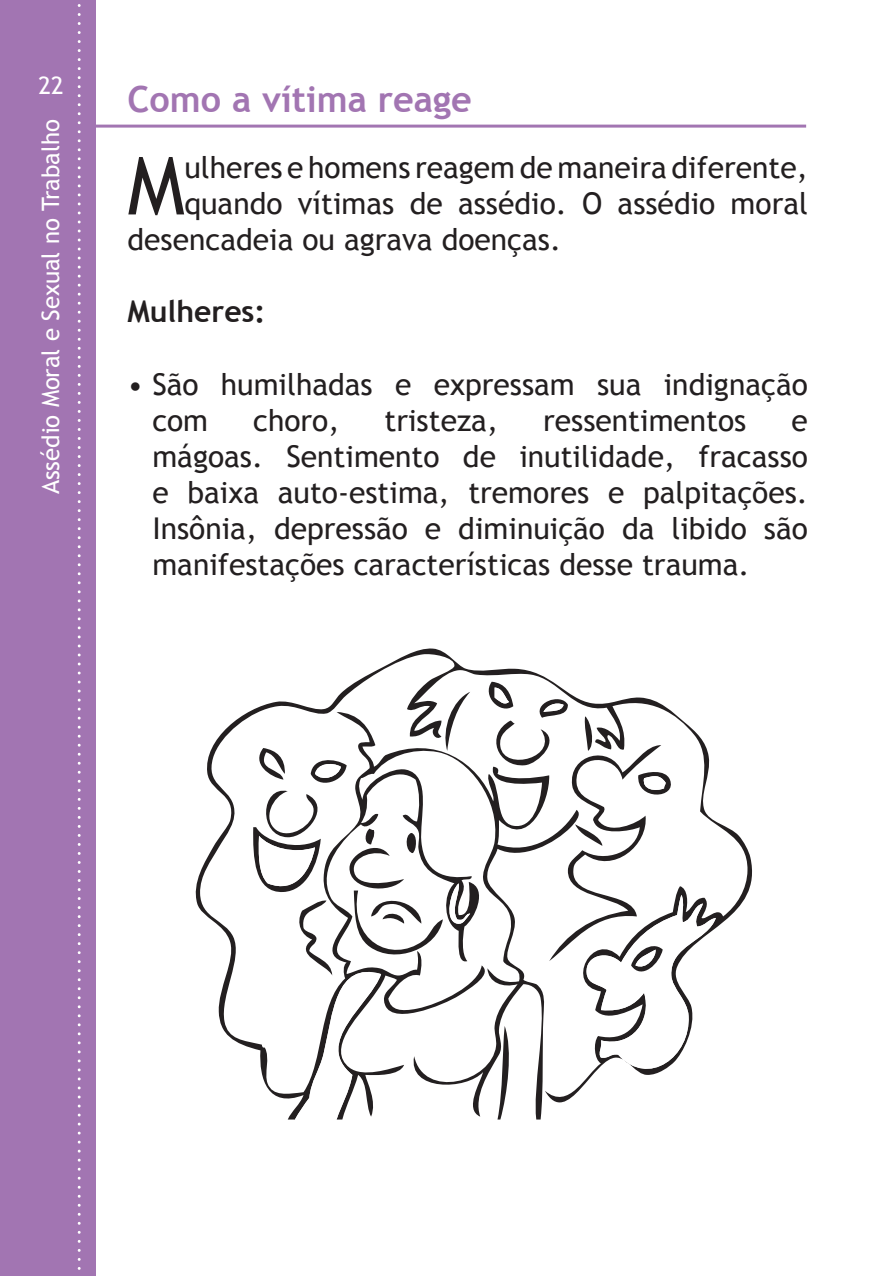
<style>
.page{position:relative;width:893px;height:1276px;background:#fff}
.page>*{position:absolute;margin:0;border:0;box-sizing:border-box;transform-origin:0 0}
.t1{font:80.4px "Trebuchet MS";color:#231f20}
.t2{font:700 36px "Trebuchet MS";color:#a275b2}
.t3{font:30px/36px "Trebuchet MS";color:#231f20}
.t4{font:700 30px "Trebuchet MS";color:#231f20}
.t5{font:24px "Trebuchet MS";color:#fff}
</style>
<div class="page">
<div style="left:0;top:0;width:96px;height:1276px;background:#a275b2"></div>
<svg style="left:78px;top:4px;width:3px;height:1266px"></svg>
<hr style="left:89px;top:125px;width:717px;height:3px;background:#a275b2">
<svg style="left:195px;top:648px;width:557px;height:472px"></svg>
<svg style="left:481px;top:682px;width:235px;height:437px"></svg>
<svg style="left:251px;top:692px;width:219px;height:427px"></svg>
<p class="t5" style="left:39px;top:71px;width:27px">22</p>
<p class="t2" style="left:128px;top:76px;width:346px">Como a vítima reage</p>
<h1 class="t1" style="left:128px;top:139px;width:58px">M</h1>
<p class="t3" style="left:185px;top:150px;width:625px">ulheres e homens reagem de maneira diferente,</p>
<p class="t5" style="left:37px;top:494px;width:377px;rotate:-90deg">Assédio Moral e Sexual no Trabalho</p>
<p class="t3" style="left:185px;top:186px;width:625px">quando vítimas de assédio. O assédio moral</p>
<p class="t3" style="left:128px;top:222px;width:435px">desencadeia ou agrava doenças.</p>
<p class="t4" style="left:128px;top:293px;width:139px">Mulheres:</p>
<p class="t3" style="left:152px;top:366px;width:657px;text-indent:-25px">• São humilhadas e expressam sua indignação com</p>
<p class="t3" style="left:253px;top:402px;width:88px">choro,</p>
<p class="t3" style="left:385px;top:402px;width:115px">tristeza,</p>
<p class="t3" style="left:543px;top:402px;width:205px">ressentimentos</p>
<p class="t3" style="left:152px;top:402px;width:657px;text-align:justify;text-indent:639px">e mágoas. Sentimento de inutilidade, fracasso e baixa auto-estima, tremores e palpitações.<br>Insônia, depressão e diminuição da libido são manifestações características desse trauma.</p>
</div>
